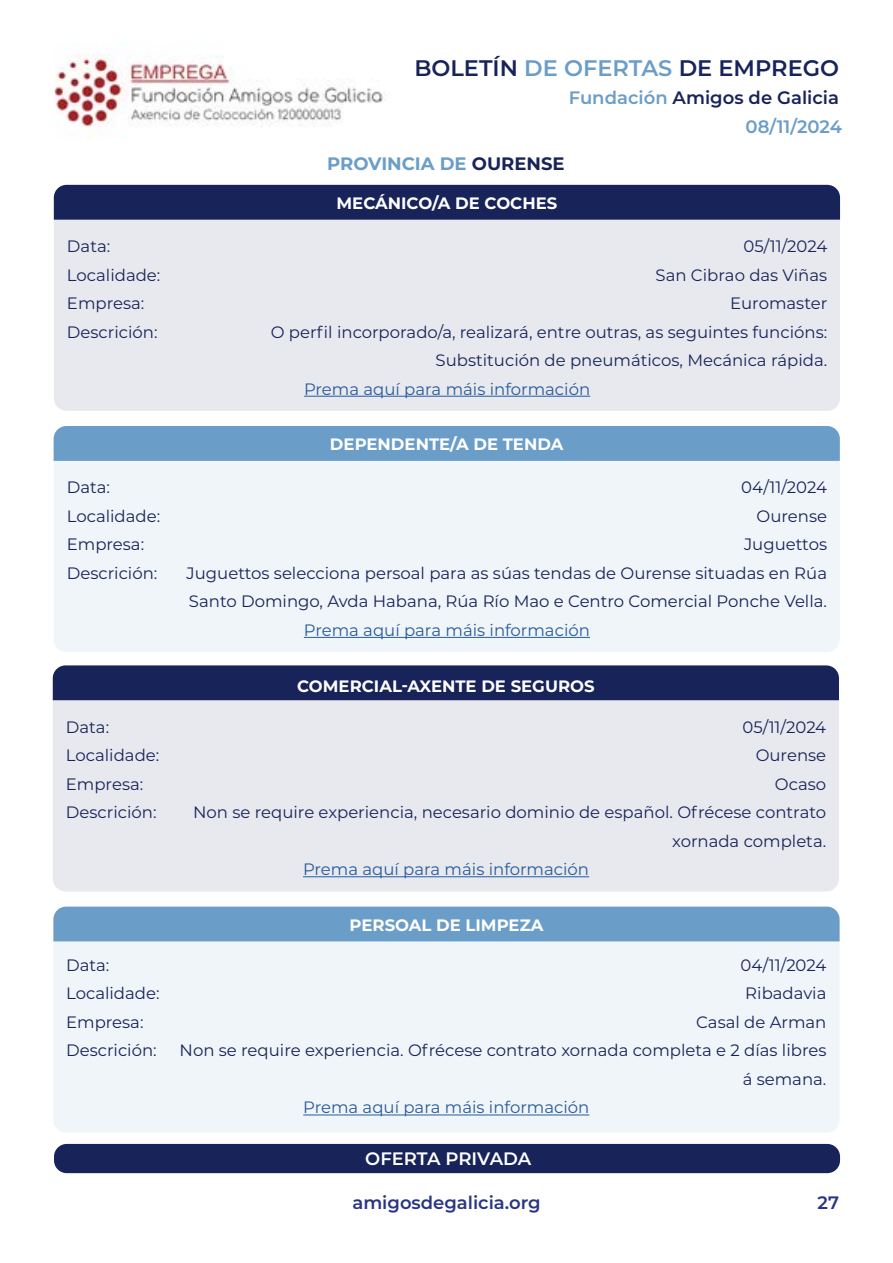
<style>
.page{position:relative;width:893px;height:1263px;background:#fff}
.page>*{position:absolute;margin:0;border:0;box-sizing:border-box;transform-origin:0 0}
.t1{font:600 22.5px "Montserrat";color:#172359}
.t2{font:600 18px/29.5px "Montserrat";color:#6a9dc8;text-align:right}
.t3{font:600 18px "Montserrat";color:#283583}
.t4{font:700 18px "Montserrat";color:#6a9dc8}
.t5{font:600 18px "Montserrat";letter-spacing:-.005em;color:#fff}
.t6{font:16.5px/28.5px "Montserrat";color:#172359;text-align:right}
.t7{font:16.5px "Montserrat";color:#275b9b}
.t8{font:700 16.5px "Montserrat";color:#fff}
.s1{color:#6a9dc8}
.s2{color:#172359}
</style>
<div class="page">
<img style="left:54px;top:54px;width:333px;height:83px">
<div style="left:54px;top:1144px;width:786px;height:29px;background:#172359;border-radius:13px"></div>
<div style="left:54px;top:220px;width:786px;height:191px;background:#e8e9ee"></div>
<div style="left:54px;top:461px;width:786px;height:191px;background:#f0f5f9"></div>
<div style="left:53px;top:941px;width:787px;height:191px;background:#f0f5f9"></div>
<div style="left:53px;top:700px;width:786px;height:191px;background:#e8e9ee"></div>
<div style="left:54px;top:185px;width:786px;height:35px;background:#172359"></div>
<div style="left:54px;top:426px;width:786px;height:35px;background:#6a9dc8"></div>
<div style="left:53px;top:906px;width:787px;height:35px;background:#6a9dc8"></div>
<div style="left:53px;top:665px;width:786px;height:35px;background:#172359"></div>
<hr style="left:304px;top:396px;width:286px;height:1px;background:#275b9b">
<hr style="left:304px;top:637px;width:286px;height:1px;background:#275b9b">
<hr style="left:303px;top:1114px;width:286px;height:1px;background:#275b9b">
<hr style="left:303px;top:876px;width:286px;height:1px;background:#275b9b">
<h1 class="t1" style="left:414px;top:52px;width:426px">BOLETÍN <span class="s1">DE OFERTAS</span> DE EMPREGO</h1>
<p class="t2" style="left:569px;top:82px;width:275px">Fundación <span class="s2">Amigos de Galicia<br></span>08/11/2024</p>
<p class="t4" style="left:327px;top:150px;width:239px">PROVINCIA DE <span class="s2">OURENSE</span></p>
<p class="t8" style="left:337px;top:191px;width:222px">MECÁNICO/A DE COCHES</p>
<p class="t6" style="left:67px;top:231px;width:45px">Data:</p>
<p class="t6" style="left:743px;top:231px;width:85px">05/11/2024</p>
<p class="t6" style="left:67px;top:260px;width:95px">Localidade:</p>
<p class="t6" style="left:656px;top:260px;width:173px">San Cibrao das Viñas</p>
<p class="t6" style="left:67px;top:288px;width:79px">Empresa:</p>
<p class="t6" style="left:730px;top:288px;width:99px">Euromaster</p>
<p class="t6" style="left:67px;top:317px;width:92px">Descrición:</p>
<p class="t6" style="left:271px;top:317px;width:558px">O perfil incorporado/a, realizará, entre outras, as seguintes funcións:<br>Substitución de pneumáticos, Mecánica rápida.</p>
<p class="t7" style="left:304px;top:377px;width:288px">Prema aquí para máis información</p>
<p class="t8" style="left:330px;top:432px;width:235px">DEPENDENTE/A DE TENDA</p>
<p class="t6" style="left:67px;top:472px;width:45px">Data:</p>
<p class="t6" style="left:741px;top:472px;width:87px">04/11/2024</p>
<p class="t6" style="left:67px;top:501px;width:95px">Localidade:</p>
<p class="t6" style="left:756px;top:501px;width:72px">Ourense</p>
<p class="t6" style="left:67px;top:529px;width:79px">Empresa:</p>
<p class="t6" style="left:744px;top:529px;width:85px">Juguettos</p>
<p class="t6" style="left:67px;top:558px;width:92px">Descrición:</p>
<p class="t6" style="left:187px;top:558px;width:642px;text-align:left">Juguettos selecciona persoal para as súas tendas de Ourense situadas en Rúa<br>Santo Domingo, Avda Habana, Rúa Río Mao e Centro Comercial Ponche Vella.</p>
<p class="t7" style="left:304px;top:618px;width:288px">Prema aquí para máis información</p>
<p class="t8" style="left:297px;top:674px;width:299px">COMERCIAL-AXENTE DE SEGUROS</p>
<p class="t6" style="left:66px;top:712px;width:45px">Data:</p>
<p class="t6" style="left:742px;top:712px;width:85px">05/11/2024</p>
<p class="t6" style="left:66px;top:740px;width:95px">Localidade:</p>
<p class="t6" style="left:756px;top:740px;width:72px">Ourense</p>
<p class="t6" style="left:66px;top:769px;width:79px">Empresa:</p>
<p class="t6" style="left:775px;top:769px;width:53px">Ocaso</p>
<p class="t6" style="left:66px;top:797px;width:92px">Descrición:</p>
<p class="t6" style="left:193px;top:797px;width:634px">Non se require experiencia, necesario dominio de español. Ofrécese contrato xornada completa.</p>
<p class="t7" style="left:303px;top:858px;width:288px">Prema aquí para máis información</p>
<p class="t8" style="left:350px;top:913px;width:195px">PERSOAL DE LIMPEZA</p>
<p class="t6" style="left:66px;top:950px;width:45px">Data:</p>
<p class="t6" style="left:741px;top:950px;width:87px">04/11/2024</p>
<p class="t6" style="left:66px;top:978px;width:95px">Localidade:</p>
<p class="t6" style="left:745px;top:978px;width:83px">Ribadavia</p>
<p class="t6" style="left:66px;top:1007px;width:79px">Empresa:</p>
<p class="t6" style="left:696px;top:1007px;width:132px">Casal de Arman</p>
<p class="t6" style="left:66px;top:1035px;width:92px">Descrición:</p>
<p class="t6" style="left:180px;top:1035px;width:648px">Non se require experiencia. Ofrécese contrato xornada completa e 2 días libres á semana.</p>
<p class="t7" style="left:303px;top:1096px;width:288px">Prema aquí para máis información</p>
<p class="t5" style="left:365px;top:1146px;width:168px">OFERTA PRIVADA</p>
<p class="t3" style="left:352px;top:1190px;width:190px">amigosdegalicia.org</p>
<p class="t3" style="left:818px;top:1190px;width:23px">27</p>
</div>
